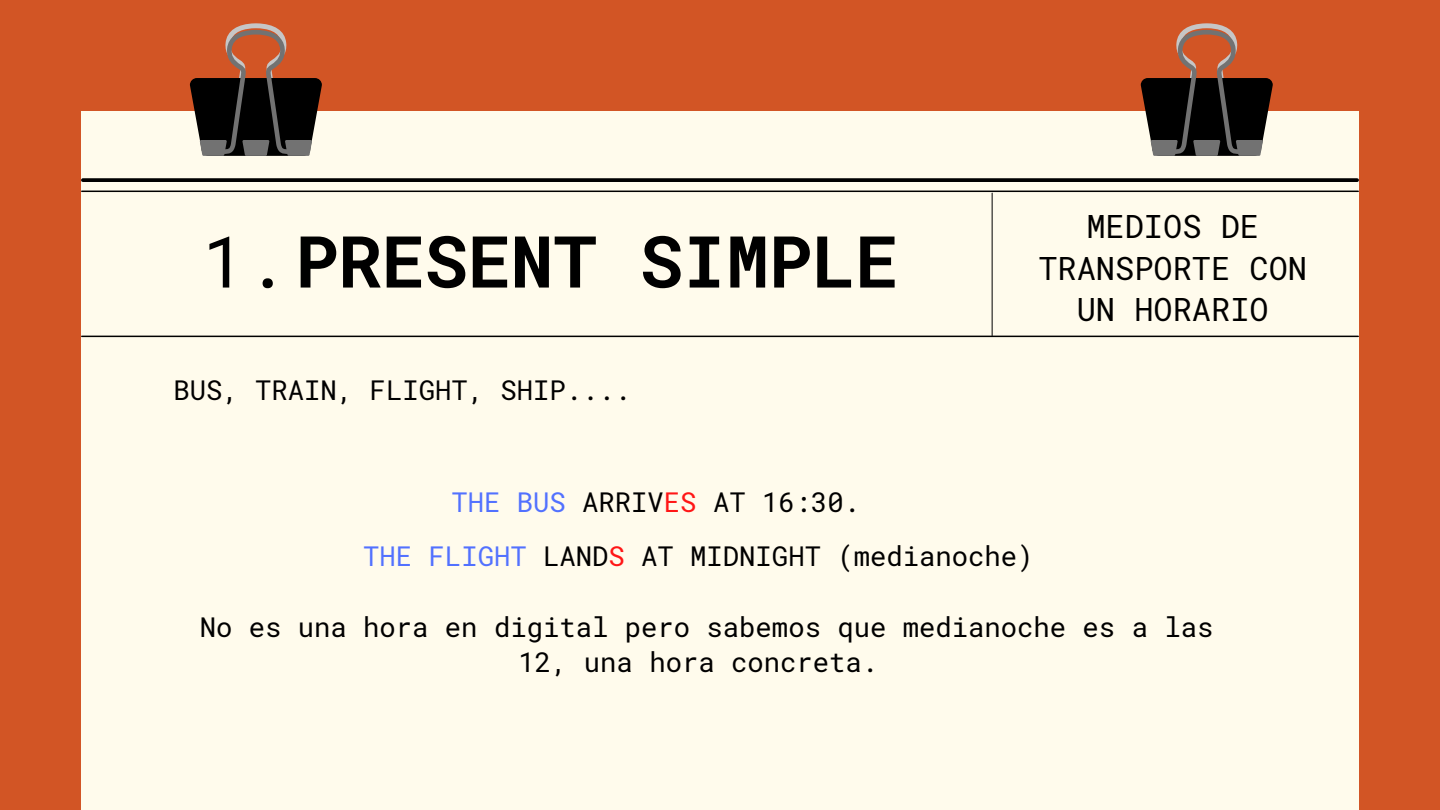
<style>
.page{position:relative;width:1440px;height:810px;background:#d25525}
.page>*{position:absolute;margin:0;border:0;box-sizing:border-box;transform-origin:0 0}
.t1{font:700 71.7px "Roboto Mono";color:#000}
.t2{font:32px/41.2px "Roboto Mono";color:#000;text-align:center}
.t3{font:27.2px/35.2px "Roboto Mono";color:#000}
.s1{font-weight:400}
.s2{color:#5271ff}
.s3{color:#ff1616}
</style>
<div class="page">
<div style="left:81px;top:111px;width:1278px;height:699px;background:#fffbec"></div>
<svg style="left:83px;top:178px;width:1274px;height:4px;background:#0f0f0e"></svg>
<hr style="left:82px;top:336px;width:1276px;height:1px;background:#000">
<hr style="left:992px;top:193px;width:1px;height:143px;background:#000">
<hr style="left:82px;top:191px;width:1276px;height:1px;background:#000">
<svg style="left:190px;top:23px;width:132px;height:133px"></svg>
<svg style="left:1141px;top:23px;width:132px;height:133px"></svg>
<h1 class="t1" style="left:202px;top:212px;width:697px"><span class="s1">1.</span>PRESENT SIMPLE</h1>
<p class="t3" style="left:173px;top:371px;width:459px">BUS, TRAIN, FLIGHT, SHIP....</p>
<p class="t2" style="left:1038px;top:205px;width:270px">MEDIOS DE<br>TRANSPORTE CON<br>UN HORARIO</p>
<p class="t3" style="left:451px;top:484px;width:410px"><span class="s2">THE BUS</span> ARRIV<span class="s3">ES</span> AT 16:30.</p>
<p class="t3" style="left:363px;top:538px;width:672px"><span class="s2">THE FLIGHT</span> LAND<span class="s3">S</span> AT MIDNIGHT (medianoche)</p>
<p class="t3" style="left:519px;top:608px;width:696px;text-indent:-319px">No es una hora en digital pero sabemos que medianoche es a las<br>12, una hora concreta.</p>
</div>
